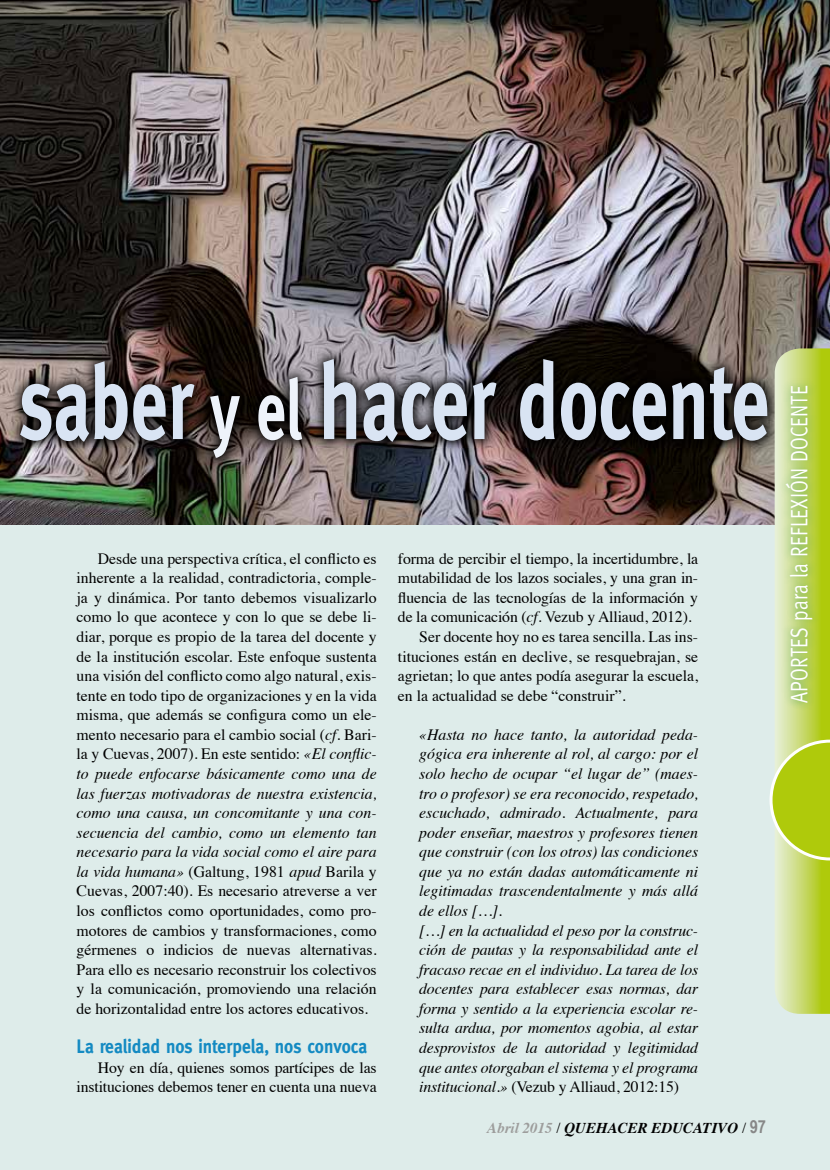
<style>
.page{position:relative;width:830px;height:1170px;background:#fff}
.page>*{position:absolute;margin:0;border:0;box-sizing:border-box;transform-origin:0 0}
.t1{font:700 108px "Meta";color:#d9e4f3;scale:.7 1}
.t2{font:24px "Meta";color:#fff;scale:.8 1}
.t3{font:700 19.5px "Meta";color:#148ac2;scale:.9 1}
.t4{font:15.75px/19.5px "Times";letter-spacing:-.01em;color:#000;text-align:justify}
.t5{font:italic 15.75px/19.5px "Times";color:#000}
.t6{font:italic 700 15px "Times";color:#000}
.s1{font-size:105px}
.s2{font-size:84px;color:#eef3fa}
.s3{font-style:italic}
.s4{font-style:normal}
.s5{color:#9d9d9c}
.s6{font-weight:400;font-style:normal}
.s7{font-family:"Arial Narrow";font-style:normal;font-size:18px;color:#878787}
</style>
<div class="page">
<div style="left:0;top:0;width:829px;height:1169px;background:#deecea"></div>
<img style="left:0;top:0;width:829px;height:524px">
<hr style="left:0;top:466px;width:1px;height:58px;background:#878787">
<img style="left:0;top:342px;width:780px;height:129px">
<svg style="left:769px;top:348px;width:60px;height:665px;background:#c2d463"></svg>
<div style="left:777px;top:378px;width:43px;height:333px;background:#007b3d;opacity:.6"></div>
<h1 class="t1" style="left:19px;top:339px;width:1072px"><span class="s1">saber</span> <span class="s2">y el</span> hacer docente</h1>
<p class="t4" style="left:77px;top:547px;width:301px;text-indent:21px">Desde una perspectiva crítica, el conflicto es inherente a la realidad, contradictoria, comple&shy;ja y dinámica. Por tanto debemos visualizarlo como lo que acontece y con lo que se debe li&shy;diar, porque es propio de la tarea del docente y de la institución escolar. Este enfoque sustenta una visión del conflicto como algo natural, exis&shy;tente en todo tipo de organizaciones y en la vida misma, que además se configura como un ele&shy;mento necesario para el cambio social (<span class="s3">cf.</span> Bari&shy;la y Cuevas, 2007). En este sentido: <span class="s3">«El conflic&shy;to puede enfocarse básicamente como una de las fuerzas motivadoras de nuestra existencia, como una causa, un concomitante y una con&shy;secuencia del cambio, como un elemento tan necesario para la vida social como el aire para la vida humana»</span> (Galtung, 1981 <span class="s3">apud</span> Barila y Cuevas, 2007:40). Es necesario atreverse a ver los conflictos como oportunidades, como pro&shy;motores de cambios y transformaciones, como gérmenes o indicios de nuevas alternativas.<br>Para ello es necesario reconstruir los colectivos y la comunicación, promoviendo una relación de horizontalidad entre los actores educativos.</p>
<p class="t3" style="left:77px;top:1034px;width:324px">La realidad nos interpela, nos convoca</p>
<p class="t4" style="left:77px;top:1056px;width:301px;text-align:right">Hoy en día, quienes somos partícipes de las instituciones debemos tener en cuenta una nueva</p>
<p class="t4" style="left:398px;top:547px;width:301px">forma de percibir el tiempo, la incertidumbre, la</p>
<p class="t4" style="left:398px;top:567px;width:301px">mutabilidad de los lazos sociales, y una gran in-</p>
<p class="t4" style="left:398px;top:586px;width:301px">fluencia de las tecnologías de la información y</p>
<p class="t4" style="left:398px;top:606px;width:295px">de la comunicación (<span class="s3">cf.</span> Vezub y Alliaud, 2012).</p>
<p class="t4" style="left:419px;top:625px;width:280px">Ser docente hoy no es tarea sencilla. Las ins-</p>
<p class="t4" style="left:398px;top:645px;width:301px">tituciones están en declive, se resquebrajan, se</p>
<p class="t4" style="left:398px;top:664px;width:301px">agrietan; lo que antes podía asegurar la escuela,</p>
<p class="t4" style="left:398px;top:684px;width:229px">en la actualidad se debe “construir”.</p>
<p class="t5" style="left:419px;top:723px;width:280px">«Hasta no hace tanto, la autoridad peda&shy;gógica era inherente al rol, al cargo: por el solo hecho de ocupar “el lugar de” (maes&shy;tro o profesor) se era reconocido, respetado, escuchado, admirado. Actualmente, para poder enseñar, maestros y profesores tienen que construir (con los otros) las condiciones que ya no están dadas automáticamente ni legitimadas trascendentalmente y más allá de ellos […].<br>[…] en la actualidad el peso por la construc&shy;ción de pautas y la responsabilidad ante el fracaso recae en el individuo. La tarea de los docentes para establecer esas normas, dar forma y sentido a la experiencia escolar re&shy;sulta ardua, por momentos agobia, al estar desprovistos de la autoridad y legitimidad que antes otorgaban el sistema y el programa institucional.» <span class="s4">(Vezub y Alliaud, 2012:15)</span></p>
<p class="t6" style="left:487px;top:1113px;width:280px"><span class="s5">Abril 2015</span> <span class="s6">/</span> QUEHACER EDUCATIVO <span class="s6">/</span> <span class="s7">97</span></p>
<h2 class="t2" style="left:785px;top:702px;width:396px;rotate:-90deg">Aportes para la Reflexi ón Docente</h2>
<h2 class="t2" style="left:785px;top:450px;width:80px;rotate:-90deg">e</h2>
<h2 class="t2" style="left:785px;top:546px;width:45px;rotate:-90deg">e</h2>
</div>
